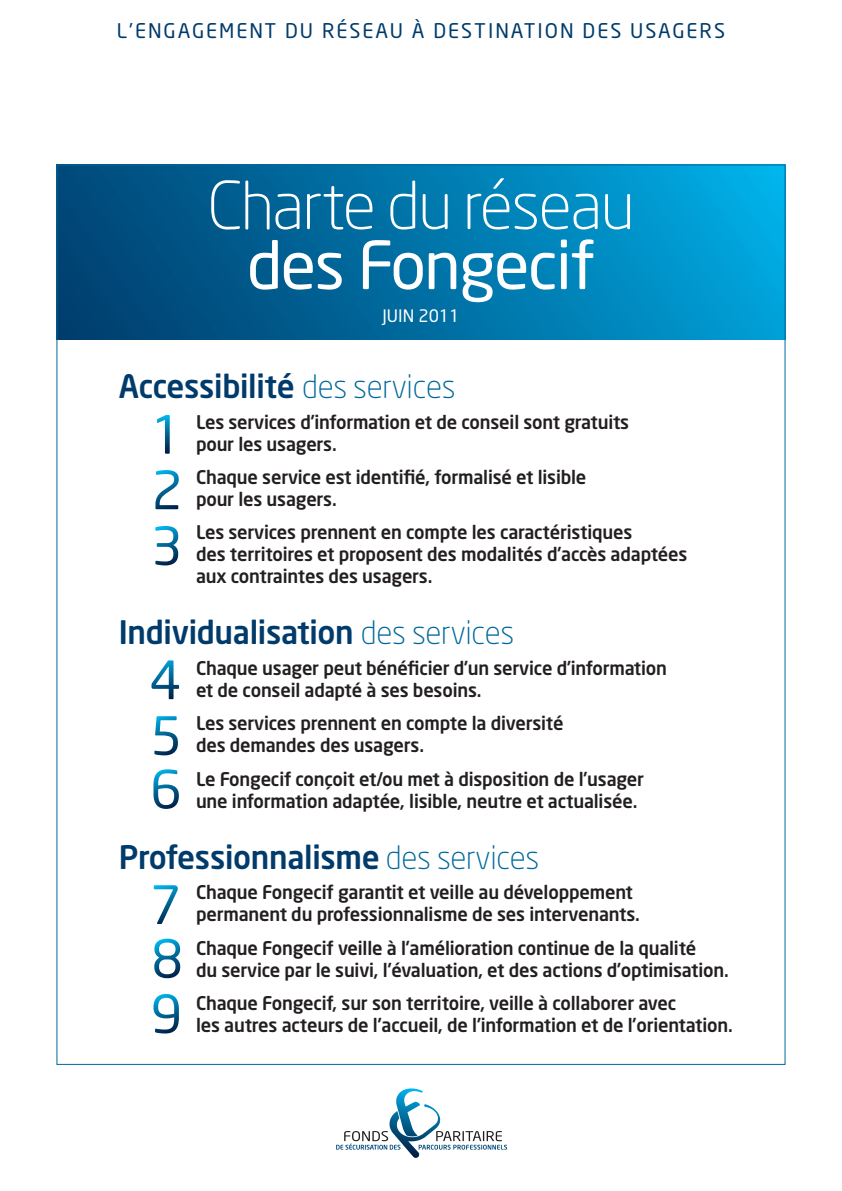
<style>
.page{position:relative;width:842px;height:1191px;background:#fff}
.page>*{position:absolute;margin:0;border:0;box-sizing:border-box;transform-origin:0 0}
.t1{font:300 65.4px "Neo Sans Pro";letter-spacing:-.025em;color:#fff}
.t2{font:65.4px "Neo Sans";letter-spacing:-.025em;color:#fff}
.t3{font:500 32px "Neo Sans Pro";letter-spacing:-.01em;color:#003b6b}
.t4{font:20px "Neo Sans";letter-spacing:.1em;color:#003b6b}
.t5{font:500 18.6px/22px "Neo Sans Pro";letter-spacing:-.01em;color:#231f20}
.t6{font:17px "Neo Sans";color:#fff}
.s1{font-weight:300;color:#00689a}
</style>
<div class="page">
<div style="left:57px;top:164px;width:728px;height:175px;background:linear-gradient(to right,#004070,#00a8e0)"></div>
<svg style="left:336px;top:1088px;width:171px;height:69px"></svg>
<svg style="left:157px;top:415px;width:13px;height:39px"></svg>
<svg style="left:155px;top:526px;width:23px;height:39px"></svg>
<svg style="left:151px;top:660px;width:28px;height:39px"></svg>
<svg style="left:154px;top:716px;width:24px;height:39px"></svg>
<svg style="left:153px;top:769px;width:26px;height:40px"></svg>
<svg style="left:154px;top:885px;width:24px;height:39px"></svg>
<svg style="left:154px;top:938px;width:26px;height:40px"></svg>
<svg style="left:153px;top:994px;width:26px;height:39px"></svg>
<svg style="left:155px;top:470px;width:24px;height:39px"></svg>
<p class="t4" style="left:117px;top:23px;width:610px">L'ENGAGEMENT DU RÉSEAU À DESTINATION DES USAGERS</p>
<h1 class="t1" style="left:207px;top:180px;width:429px">Charte du réseau</h1>
<h1 class="t2" style="left:247px;top:240px;width:350px">des Fongecif</h1>
<p class="t6" style="left:382px;top:309px;width:78px">JUIN 2011</p>
<h2 class="t3" style="left:119px;top:374px;width:338px">Accessibilité <span class="s1">des services</span></h2>
<p class="t5" style="left:196px;top:412px;width:435px">Les services d’information et de conseil sont gratuits pour les usagers.</p>
<p class="t5" style="left:196px;top:467px;width:392px">Chaque service est identifié, formalisé et lisible pour les usagers.</p>
<p class="t5" style="left:196px;top:523px;width:493px">Les services prennent en compte les caractéristiques<br>des territoires et proposent des modalités d’accès adaptées aux contraintes des usagers.</p>
<h2 class="t3" style="left:119px;top:620px;width:397px">Individualisation <span class="s1">des services</span></h2>
<p class="t5" style="left:196px;top:658px;width:472px">Chaque usager peut bénéficier d’un service d’information et de conseil adapté à ses besoins.</p>
<p class="t5" style="left:196px;top:714px;width:369px">Les services prennent en compte la diversité des demandes des usagers.</p>
<p class="t5" style="left:196px;top:769px;width:450px">Le Fongecif conçoit et/ou met à disposition de l’usager une information adaptée, lisible, neutre et actualisée.</p>
<h2 class="t3" style="left:119px;top:844px;width:422px">Professionnalisme <span class="s1">des services</span></h2>
<p class="t5" style="left:196px;top:883px;width:445px">Chaque Fongecif garantit et veille au développement permanent du professionnalisme de ses intervenants.</p>
<p class="t5" style="left:196px;top:938px;width:534px">Chaque Fongecif veille à l’amélioration continue de la qualité<br>du service par le suivi, l’évaluation, et des actions d’optimisation.</p>
<p class="t5" style="left:196px;top:993px;width:538px">Chaque Fongecif, sur son territoire, veille à collaborer avec<br>les autres acteurs de l’accueil, de l’information et de l’orientation.</p>
</div>
